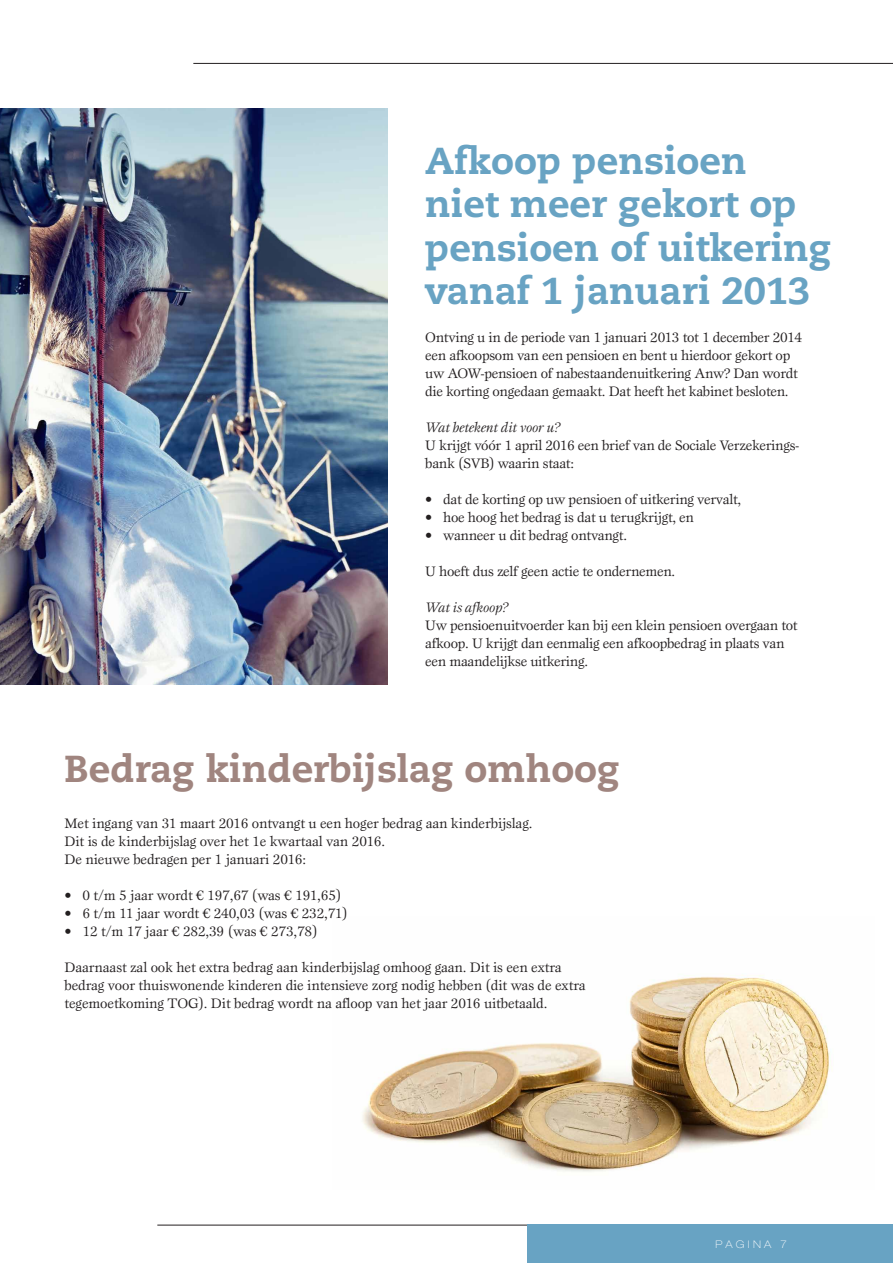
<style>
.page{position:relative;width:893px;height:1263px;background:#fff}
.page>*{position:absolute;margin:0;border:0;box-sizing:border-box;transform-origin:0 0}
.t1{font:800 37.5px/43.5px "Caecilia LT Std";color:#68a3c3}
.t2{font:800 37.5px "Caecilia LT Std";color:#a0857f}
.t3{font:14.25px/18px "Esprit Std";letter-spacing:-.02em;color:#231f20}
.t4{font:italic 14.25px "Esprit Std";letter-spacing:-.02em;color:#231f20}
.t5{font:100 expanded 10.5px "Helvetica Neue LT Std";letter-spacing:.315em;color:#fff}
</style>
<div class="page">
<img style="left:0;top:108px;width:388px;height:576px">
<img style="left:362px;top:975px;width:470px;height:197px">
<hr style="left:157px;top:1225px;width:736px;height:1px;background:#231f20">
<hr style="left:193px;top:63px;width:700px;height:1px;background:#231f20">
<div style="left:528px;top:1225px;width:365px;height:38px;background:#68a3c3"></div>
<h1 class="t1" style="left:425px;top:139px;width:407px">Afkoop pensioen<br>niet meer gekort op pensioen of uitkering vanaf 1 januari 2013</h1>
<p class="t3" style="left:425px;top:328px;width:378px">Ontving u in de periode van 1 januari 2013 tot 1 december 2014 een afkoopsom van een pensioen en bent u hierdoor gekort op uw AOW-pensioen of nabestaandenuitkering Anw? Dan wordt die korting ongedaan gemaakt. Dat heeft het kabinet besloten.</p>
<p class="t4" style="left:425px;top:419px;width:136px">Wat betekent dit voor u?</p>
<p class="t3" style="left:425px;top:436px;width:376px">U krijgt vóór 1 april 2016 een brief van de Sociale Verzekerings&shy;bank (SVB) waarin staat:</p>
<p class="t3" style="left:425px;top:490px;width:317px">• dat de korting op uw pensioen of uitkering vervalt,</p>
<p class="t3" style="left:425px;top:508px;width:270px">• hoe hoog het bedrag is dat u terugkrijgt, en</p>
<p class="t3" style="left:425px;top:526px;width:203px">• wanneer u dit bedrag ontvangt.</p>
<p class="t3" style="left:425px;top:562px;width:252px">U hoeft dus zelf geen actie te ondernemen.</p>
<p class="t4" style="left:425px;top:599px;width:85px">Wat is afkoop?</p>
<p class="t3" style="left:425px;top:616px;width:374px">Uw pensioenuitvoerder kan bij een klein pensioen overgaan tot afkoop. U krijgt dan eenmalig een afkoopbedrag in plaats van een maandelijkse uitkering.</p>
<h1 class="t2" style="left:65px;top:746px;width:556px">Bedrag kinderbijslag omhoog</h1>
<p class="t3" style="left:65px;top:814px;width:469px">Met ingang van 31 maart 2016 ontvangt u een hoger bedrag aan kinderbijslag.<br>Dit is de kinderbijslag over het 1e kwartaal van 2016.<br>De nieuwe bedragen per 1 januari 2016:</p>
<p class="t3" style="left:65px;top:886px;width:278px">• 0 t/m 5 jaar wordt € 197,67 (was € 191,65)</p>
<p class="t3" style="left:65px;top:904px;width:285px">• 6 t/m 11 jaar wordt € 240,03 (was € 232,71)</p>
<p class="t3" style="left:65px;top:922px;width:255px">• 12 t/m 17 jaar € 282,39 (was € 273,78)</p>
<p class="t3" style="left:65px;top:958px;width:522px">Daarnaast zal ook het extra bedrag aan kinderbijslag omhoog gaan. Dit is een extra bedrag voor thuiswonende kinderen die intensieve zorg nodig hebben (dit was de extra tegemoetkoming TOG). Dit bedrag wordt na afloop van het jaar 2016 uitbetaald.</p>
<p class="t5" style="left:715px;top:1237px;width:73px">PAGINA 7</p>
</div>
